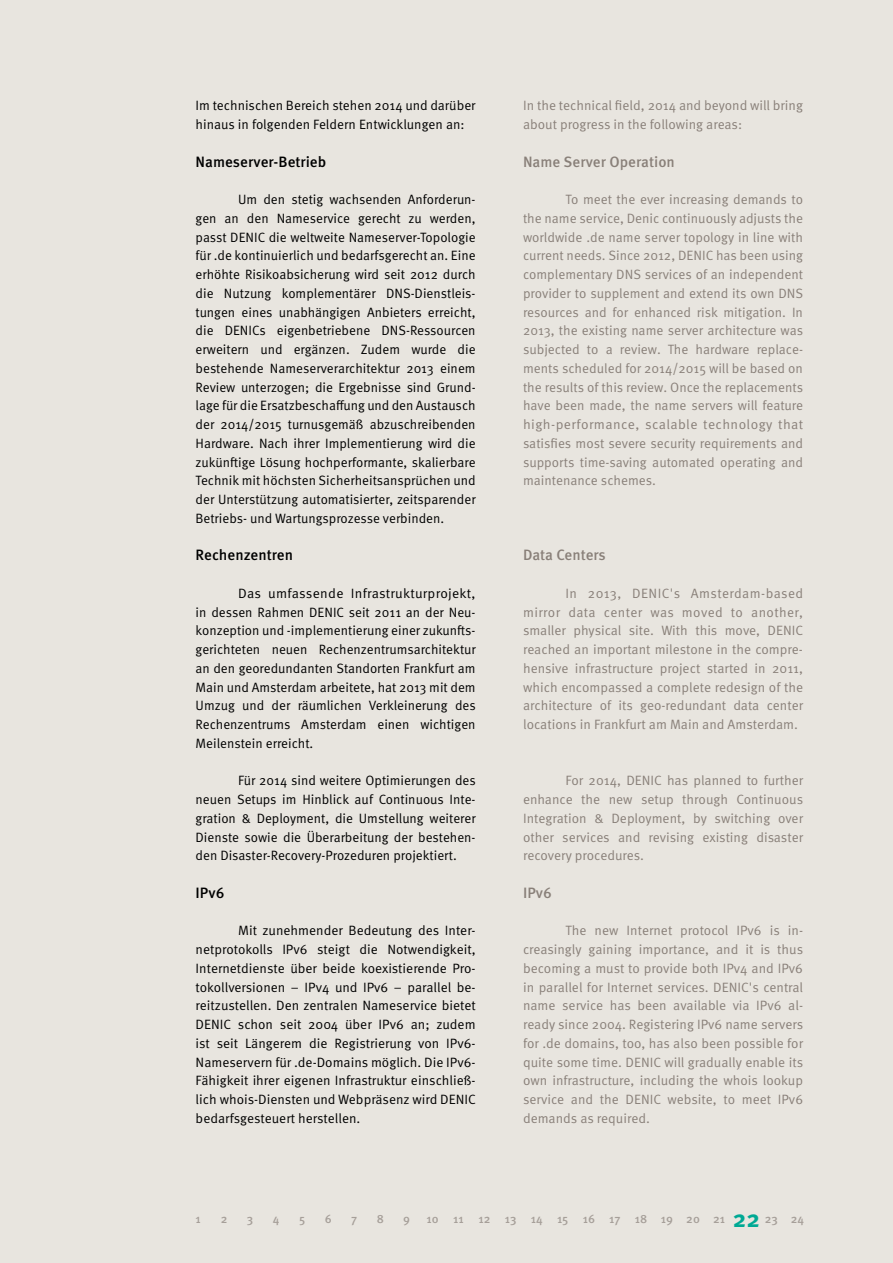
<style>
.page{position:relative;width:893px;height:1263px;background:#e8e5df}
.page>*{position:absolute;margin:0;border:0;box-sizing:border-box;transform-origin:0 0}
.t1{font:500 15px "Meta OT";color:#000}
.t2{font:500 15px "Meta OT";color:#898079}
.t3{font:13.5px/18.8px "Meta OT Norm";color:#000}
.t4{font:13.5px/18.8px "Meta OT Norm";color:#898079;text-align:justify}
.t5{font:500 12px "Meta OT";color:#a69f99}
.s1{font-weight:700;font-size:24px;color:#00a994}
</style>
<div class="page">
<p class="t3" style="left:196px;top:96px;width:282px">Im technischen Bereich stehen 2014 und darüber hinaus in folgenden Feldern Entwicklungen an:</p>
<p class="t1" style="left:196px;top:152px;width:132px">Nameserver-Betrieb</p>
<p class="t3" style="left:196px;top:190px;width:282px;text-indent:43px">Um den stetig wachsenden Anforderun&shy;gen an den Nameservice gerecht zu werden, passt DENIC die weltweite Nameserver-Topologie für .de kontinuierlich und bedarfsgerecht an. Eine erhöhte Risikoabsicherung wird seit 2012 durch die Nutzung komplementärer DNS-Dienstleis&shy;tungen eines unabhängigen Anbieters erreicht, die DENICs eigenbetriebene DNS-Ressourcen erweitern und ergänzen. Zudem wurde die bestehende Nameserverarchitektur 2013 einem Review unterzogen; die Ergebnisse sind Grund&shy;lage für die Ersatzbeschaffung und den Austausch der 2014/2015 turnusgemäß abzuschreibenden Hardware. Nach ihrer Implementierung wird die zukünftige Lösung hochperformante, skalierbare Technik mit höchsten Sicherheitsansprüchen und der Unterstützung automatisierter, zeitsparender Betriebs- und Wartungsprozesse verbinden.</p>
<p class="t1" style="left:196px;top:546px;width:99px">Rechenzentren</p>
<p class="t3" style="left:196px;top:584px;width:282px;text-indent:43px">Das umfassende Infrastrukturprojekt, in dessen Rahmen DENIC seit 2011 an der Neu&shy;konzeption und -implementierung einer zukunfts&shy;gerichteten neuen Rechenzentrumsarchitektur an den georedundanten Standorten Frankfurt am Main und Amsterdam arbeitete, hat 2013 mit dem Umzug und der räumlichen Verkleinerung des Rechenzentrums Amsterdam einen wichtigen Meilenstein erreicht.</p>
<p class="t3" style="left:196px;top:771px;width:282px;text-indent:43px">Für 2014 sind weitere Optimierungen des neuen Setups im Hinblick auf Continuous Inte&shy;gration &amp; Deployment, die Umstellung weiterer Dienste sowie die Überarbeitung der bestehen&shy;den Disaster-Recovery-Prozeduren projektiert.</p>
<p class="t1" style="left:196px;top:883px;width:30px">IPv6</p>
<p class="t3" style="left:196px;top:921px;width:282px;text-indent:43px">Mit zunehmender Bedeutung des Inter--- netprotokolls IPv6 steigt die Notwendigkeit, Internetdienste über beide koexistierende Pro&shy;tokollversionen – IPv4 und IPv6 – parallel be&shy;reitzustellen. Den zentralen Nameservice bietet DENIC schon seit 2004 über IPv6 an; zudem ist seit Längerem die Registrierung von IPv6- Nameservern für .de-Domains möglich. Die IPv6- Fähigkeit ihrer eigenen Infrastruktur einschließ&shy;lich whois-Diensten und Webpräsenz wird DENIC bedarfsgesteuert herstellen.</p>
<p class="t4" style="left:523px;top:96px;width:282px">In the technical field, 2014 and beyond will bring about progress in the following areas:</p>
<p class="t2" style="left:523px;top:152px;width:153px">Name Server Operation</p>
<p class="t4" style="left:523px;top:190px;width:282px;text-indent:43px">To meet the ever increasing demands to the name service, Denic continuously adjusts the worldwide .de name server topology in line with current needs. Since 2012, DENIC has been using complementary DNS services of an independent provider to supplement and extend its own DNS resources and for enhanced risk mitigation. In 2013, the existing name server architecture was subjected to a review. The hardware replace&shy;ments scheduled for 2014/2015 will be based on the results of this review. Once the replacements have been made, the name servers will feature high-performance, scalable technology that satisfies most severe security requirements and supports time-saving automated operating and maintenance schemes.</p>
<p class="t2" style="left:523px;top:546px;width:84px">Data Centers</p>
<p class="t4" style="left:523px;top:584px;width:282px;text-indent:43px">In 2013, DENIC's Amsterdam-based mirror data center was moved to another, smaller physical site. With this move, DENIC reached an important milestone in the compre&shy;hensive infrastructure project started in 2011, which encompassed a complete redesign of the architecture of its geo-redundant data center locations in Frankfurt am Main and Amsterdam.</p>
<p class="t4" style="left:523px;top:771px;width:282px;text-indent:43px">For 2014, DENIC has planned to further enhance the new setup through Continuous Integration &amp; Deployment, by switching over other services and revising existing disaster recovery procedures.</p>
<p class="t2" style="left:523px;top:883px;width:30px">IPv6</p>
<p class="t4" style="left:523px;top:921px;width:282px;text-align:left;text-indent:43px">The new Internet protocol IPv6 is in&shy;creasingly gaining importance, and it is thus becoming a must to provide both IPv4 and IPv6 in parallel for Internet services. DENIC's central name service has been available via IPv6 al&shy;ready since 2004. Registering IPv6 name servers for .de domains, too, has also been possible for quite some time. DENIC will gradually enable its own infrastructure, including the whois lookup service and the DENIC website, to meet IPv6 demands as required.</p>
<p class="t5" style="left:195px;top:1212px;width:7px">1</p>
<p class="t5" style="left:221px;top:1212px;width:8px">2</p>
<p class="t5" style="left:247px;top:1212px;width:8px">3</p>
<p class="t5" style="left:273px;top:1212px;width:8px">4</p>
<p class="t5" style="left:299px;top:1212px;width:8px">5</p>
<p class="t5" style="left:325px;top:1212px;width:9px">6</p>
<p class="t5" style="left:351px;top:1212px;width:8px">7</p>
<p class="t5" style="left:377px;top:1212px;width:9px">8</p>
<p class="t5" style="left:403px;top:1212px;width:8px">9</p>
<p class="t5" style="left:426px;top:1212px;width:379px">10 11 12 13 14 15 16 17 18 19 20 21 <span class="s1">22</span>22 23 24</p>
</div>
